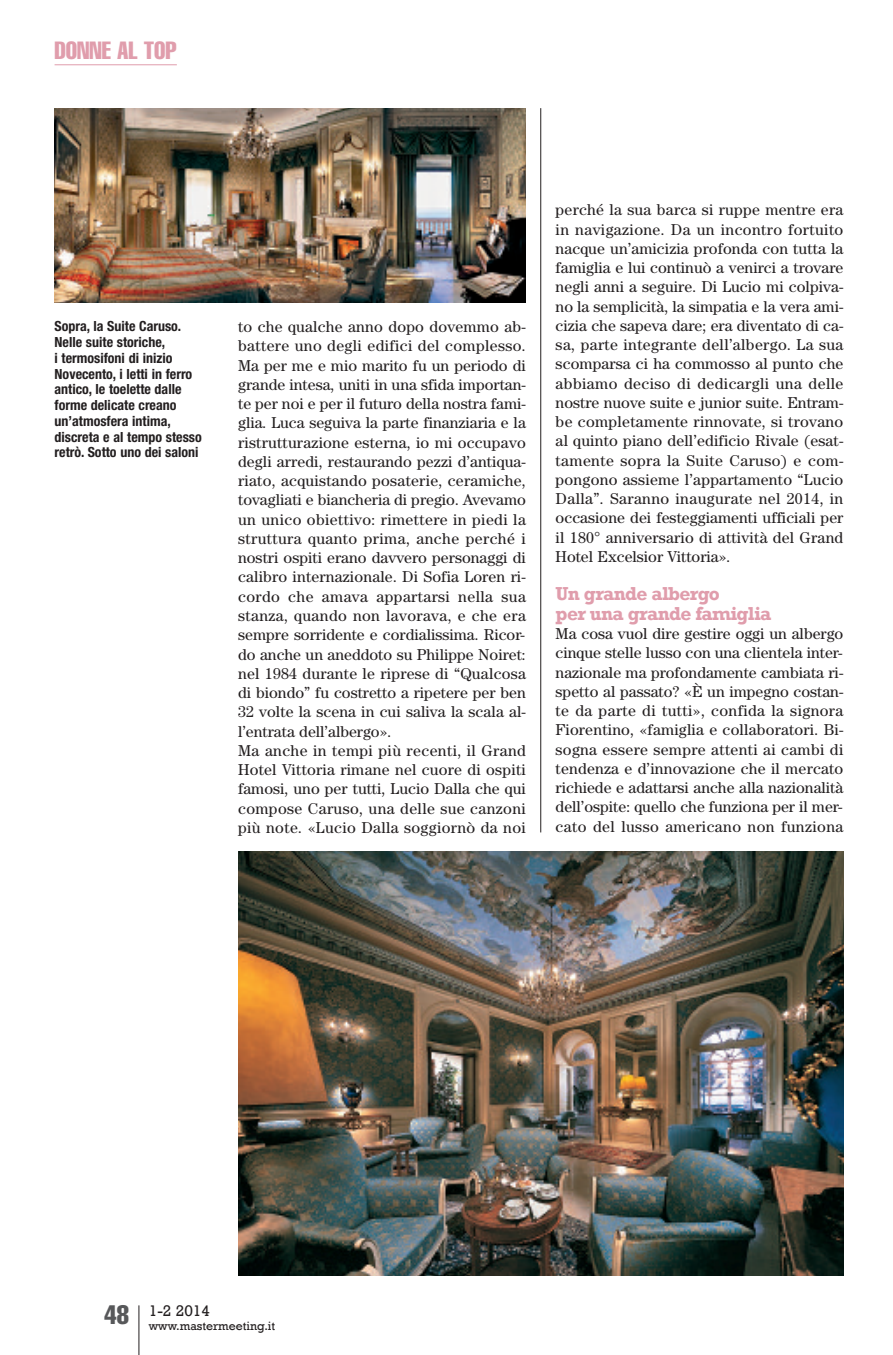
<style>
.page{position:relative;width:893px;height:1355px;background:#fff}
.page>*{position:absolute;margin:0;border:0;box-sizing:border-box;transform-origin:0 0}
.t1{font:extra-condensed 24.5px "Helvetica";color:#e09dac}
.t2{font:700 19.25px/19.2px "Rockwell";letter-spacing:-.035em;color:#e09dac}
.t3{font:15.75px/19.2px "Century";letter-spacing:.01em;color:#231f20;text-align:justify}
.t4{font:15.75px "Rockwell";color:#231f20}
.t5{font:700 condensed 14px/15.8px "Helvetica Neue";color:#231f20}
.t6{font:12.25px "Rockwell";color:#231f20}
</style>
<div class="page">
<hr style="left:138px;top:1305px;width:1px;height:49px;background:#231f20">
<hr style="left:55px;top:64px;width:122px;height:1px;background:#e09dac">
<hr style="left:540px;top:108px;width:1px;height:724px;background:#231f20">
<img style="left:238px;top:851px;width:605px;height:424px">
<img style="left:55px;top:108px;width:471px;height:195px">
<h1 class="t1" style="left:55px;top:42px;width:124px">DONNE AL TOP</h1>
<p class="t5" style="left:55px;top:319px;width:149px">Sopra, la Suite Caruso.<br>Nelle suite storiche,<br>i termosifoni di inizio<br>Novecento, i letti in ferro antico, le toelette dalle forme delicate creano un’atmosfera intima, discreta e al tempo stesso retrò. Sotto uno dei saloni</p>
<p class="t3" style="left:238px;top:318px;width:289px;text-align:left">to che qualche anno dopo dovemmo ab&shy;battere uno degli edifici del complesso.<br>Ma per me e mio marito fu un periodo di grande intesa, uniti in una sfida importan&shy;te per noi e per il futuro della nostra fami&shy;glia. Luca seguiva la parte finanziaria e la ristrutturazione esterna, io mi occupavo degli arredi, restaurando pezzi d’antiqua&shy;riato, acquistando posaterie, ceramiche, tovagliati e biancheria di pregio. Avevamo un unico obiettivo: rimettere in piedi la struttura quanto prima, anche perché i nostri ospiti erano davvero personaggi di calibro internazionale. Di Sofia Loren ri&shy;cordo che amava appartarsi nella sua stanza, quando non lavorava, e che era sempre sorridente e cordialissima. Ricor&shy;do anche un aneddoto su Philippe Noiret: nel 1984 durante le riprese di “Qualcosa di biondo” fu costretto a ripetere per ben 32 volte la scena in cui saliva la scala al&shy;l’entrata dell’albergo».<br>Ma anche in tempi più recenti, il Grand Hotel Vittoria rimane nel cuore di ospiti famosi, uno per tutti, Lucio Dalla che qui compose Caruso, una delle sue canzoni più note. «Lucio Dalla soggiornò da noi</p>
<p class="t3" style="left:556px;top:202px;width:289px">perché la sua barca si ruppe mentre era in navigazione. Da un incontro fortuito nacque un’amicizia profonda con tutta la famiglia e lui continuò a venirci a trovare negli anni a seguire. Di Lucio mi colpiva&shy;no la semplicità, la simpatia e la vera ami&shy;cizia che sapeva dare; era diventato di ca&shy;sa, parte integrante dell’albergo. La sua scomparsa ci ha commosso al punto che abbiamo deciso di dedicargli una delle nostre nuove suite e junior suite. Entram&shy;be completamente rinnovate, si trovano al quinto piano dell’edificio Rivale (esat&shy;tamente sopra la Suite Caruso) e com&shy;pongono assieme l’appartamento “Lucio Dalla”. Saranno inaugurate nel 2014, in occasione dei festeggiamenti ufficiali per il 180° anniversario di attività del Grand Hotel Excelsior Vittoria».</p>
<p class="t2" style="left:556px;top:584px;width:217px">Un grande albergo<br>per una grande famiglia</p>
<p class="t3" style="left:556px;top:625px;width:289px">Ma cosa vuol dire gestire oggi un albergo cinque stelle lusso con una clientela inter&shy;nazionale ma profondamente cambiata ri&shy;spetto al passato? «È un impegno costan&shy;te da parte di tutti», confida la signora Fiorentino, «famiglia e collaboratori. Bi&shy;sogna essere sempre attenti ai cambi di tendenza e d’innovazione che il mercato richiede e adattarsi anche alla nazionalità dell’ospite: quello che funziona per il mer&shy;cato del lusso americano non funziona</p>
<p class="t6" style="left:105px;top:1318px;width:172px"><sup>48</sup> www.mastermeeting.it</p>
<p class="t4" style="left:149px;top:1300px;width:63px">1-2 2014</p>
</div>
